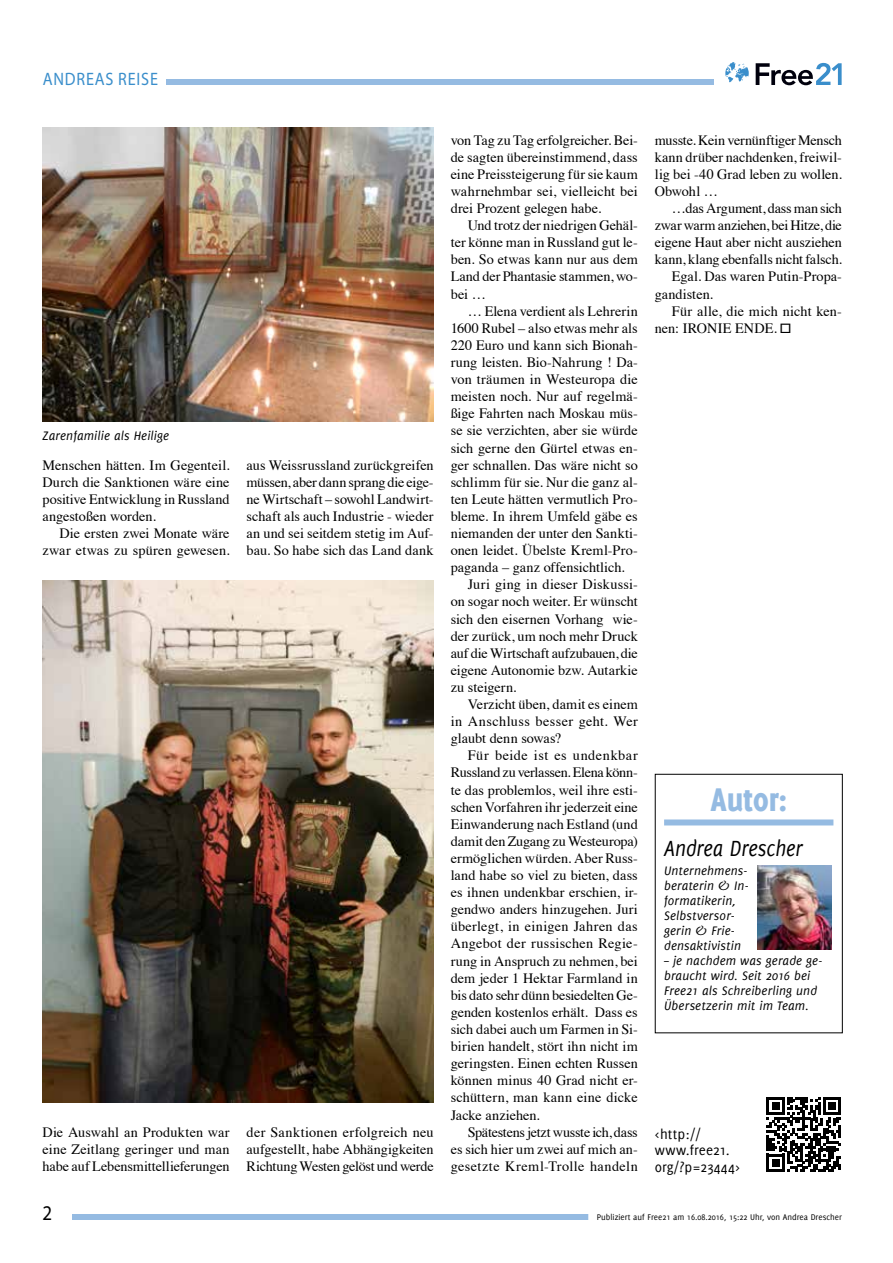
<style>
.page{position:relative;width:893px;height:1263px;background:#fff}
.page>*{position:absolute;margin:0;border:0;box-sizing:border-box;transform-origin:0 0}
.t1{font:800 36px "Delicious";color:#95bbe2;scale:.89 1}
.t2{font:italic 24px "Delicious";letter-spacing:-.005em;color:#000;scale:.89 1}
.t3{font:21px "Myriad Pro";color:#000;scale:.9 1}
.t4{font:18px "Myriad Pro";letter-spacing:.05em;color:#3a8ecb;scale:.9 1}
.t5{font:15px/16.5px "Delicious";letter-spacing:.005em;color:#000}
.t6{font:14.25px/17.1px "Times";color:#000;text-align:justify}
.t7{font:14.25px "Times";letter-spacing:.02em;color:#000}
.t8{font:14.25px "Times";letter-spacing:.03em;color:#000}
.t9{font:14.25px "Times";letter-spacing:-.025em;color:#000}
.t10{font:14.25px "Times";letter-spacing:-.02em;color:#000}
.t11{font:14.25px "Times";letter-spacing:.035em;color:#000}
.t12{font:italic 13.5px/15px "Delicious";letter-spacing:.01em;color:#000}
.t13{font:9px "Delicious";color:#000}
</style>
<div class="page">
<div style="left:72px;top:1214px;width:766px;height:6px;background:#95bbe2"></div>
<div style="left:43px;top:79px;width:671px;height:6px;background:#95bbe2"></div>
<div style="left:588px;top:1212px;width:262px;height:12px;background:#fff"></div>
<div style="left:34px;top:75px;width:132px;height:15px;background:#fff"></div>
<svg style="left:756px;top:63px;width:86px;height:22px"></svg>
<svg style="left:725px;top:62px;width:24px;height:20px"></svg>
<div style="left:664px;top:819px;width:169px;height:6px;background:#95bbe2"></div>
<div style="left:655px;top:774px;width:188px;height:259px;border:1px solid #000"></div>
<img style="left:757px;top:866px;width:75px;height:84px">
<svg style="left:767px;top:1097px;width:74px;height:75px"></svg>
<img style="left:43px;top:128px;width:391px;height:293px">
<img style="left:43px;top:581px;width:391px;height:521px">
<p class="t4" style="left:43px;top:68px;width:130px">ANDREAS REISE</p>
<p class="t12" style="left:43px;top:428px;width:128px">Zarenfamilie als Heilige</p>
<p class="t6" style="left:43px;top:455px;width:189px">Menschen hätten. Im Gegenteil.<br>Durch die Sanktionen wäre eine positive Entwicklung in Russland angestoßen worden.</p>
<p class="t6" style="left:43px;top:523px;width:189px;text-align:right">Die ersten zwei Monate wäre zwar etwas zu spüren gewesen.</p>
<p class="t6" style="left:43px;top:1122px;width:189px">Die Auswahl an Produkten war eine Zeitlang geringer und man habe auf Lebensmittellieferungen</p>
<p class="t6" style="left:247px;top:455px;width:189px">aus Weissrussland zurückgreifen müssen, aber dann sprang die eige&shy;ne Wirtschaft – sowohl Landwirt&shy;schaft als auch Industrie - wieder an und sei seitdem stetig im Auf&shy;bau. So habe sich das Land dank</p>
<p class="t6" style="left:247px;top:1122px;width:189px">der Sanktionen erfolgreich neu aufgestellt, habe Abhängigkeiten Richtung Westen gelöst und werde</p>
<p class="t6" style="left:451px;top:130px;width:189px">von Tag zu Tag erfolgreicher. Bei&shy;de sagten übereinstimmend, dass eine Preissteigerung für sie kaum wahrnehmbar sei, vielleicht bei drei Prozent gelegen habe.</p>
<p class="t6" style="left:451px;top:216px;width:189px;text-indent:17px">Und trotz der niedrigen Gehäl&shy;ter könne man in Russland gut le&shy;ben. So etwas kann nur aus dem Land der Phantasie stammen, wo&shy;bei …</p>
<p class="t6" style="left:468px;top:301px;width:172px">… Elena verdient als Lehrerin</p>
<p class="t6" style="left:451px;top:318px;width:189px">1600 Rubel – also etwas mehr als</p>
<p class="t6" style="left:451px;top:335px;width:189px">220 Euro und kann sich Bionah-</p>
<p class="t6" style="left:451px;top:352px;width:189px">rung leisten. Bio-Nahrung ! Da-</p>
<p class="t6" style="left:451px;top:370px;width:189px">von träumen in Westeuropa die</p>
<p class="t6" style="left:451px;top:387px;width:189px">meisten noch. Nur auf regelmä-</p>
<p class="t6" style="left:451px;top:404px;width:189px">ßige Fahrten nach Moskau müs-</p>
<p class="t6" style="left:451px;top:421px;width:189px">se sie verzichten, aber sie würde</p>
<p class="t6" style="left:451px;top:438px;width:189px">sich gerne den Gürtel etwas en-</p>
<p class="t6" style="left:451px;top:455px;width:189px">ger schnallen. Das wäre nicht so</p>
<p class="t6" style="left:451px;top:472px;width:189px">schlimm für sie. Nur die ganz al-</p>
<p class="t6" style="left:451px;top:489px;width:189px">ten Leute hätten vermutlich Pro-</p>
<p class="t6" style="left:451px;top:506px;width:189px">bleme. In ihrem Umfeld gäbe es</p>
<p class="t6" style="left:451px;top:523px;width:189px">niemanden der unter den Sankti-</p>
<p class="t6" style="left:451px;top:541px;width:189px">onen leidet. Übelste Kreml-Pro-</p>
<p class="t6" style="left:451px;top:558px;width:176px">paganda – ganz offensichtlich.</p>
<p class="t6" style="left:468px;top:575px;width:172px">Juri ging in dieser Diskussi-</p>
<p class="t6" style="left:451px;top:592px;width:189px">on sogar noch weiter. Er wünscht</p>
<p class="t6" style="left:451px;top:609px;width:189px">sich den eisernen Vorhang wie-</p>
<p class="t6" style="left:451px;top:626px;width:189px">der zurück, um noch mehr Druck</p>
<p class="t6" style="left:451px;top:643px;width:189px">auf die Wirtschaft aufzubauen, die</p>
<p class="t6" style="left:451px;top:660px;width:189px">eigene Autonomie bzw. Autarkie</p>
<p class="t6" style="left:451px;top:677px;width:67px">zu steigern.</p>
<p class="t6" style="left:468px;top:694px;width:172px">Verzicht üben, damit es einem</p>
<p class="t8" style="left:451px;top:708px;width:189px">in Anschluss besser geht. Wer</p>
<p class="t6" style="left:451px;top:729px;width:112px">glaubt denn sowas?</p>
<p class="t11" style="left:468px;top:742px;width:172px">Für beide ist es undenkbar</p>
<p class="t9" style="left:451px;top:759px;width:189px">Russland zu verlassen. Elena könn-</p>
<p class="t6" style="left:451px;top:780px;width:189px">te das problemlos, weil ihre esti-</p>
<p class="t6" style="left:451px;top:797px;width:189px">schen Vorfahren ihr jederzeit eine</p>
<p class="t6" style="left:451px;top:814px;width:189px">Einwanderung nach Estland (und</p>
<p class="t6" style="left:451px;top:831px;width:189px">damit den Zugang zu Westeuropa)</p>
<p class="t6" style="left:451px;top:848px;width:189px">ermöglichen würden. Aber Russ-</p>
<p class="t6" style="left:451px;top:865px;width:189px">land habe so viel zu bieten, dass</p>
<p class="t6" style="left:451px;top:883px;width:189px">es ihnen undenkbar erschien, ir-</p>
<p class="t6" style="left:451px;top:900px;width:189px">gendwo anders hinzugehen. Juri</p>
<p class="t7" style="left:451px;top:913px;width:189px">überlegt, in einigen Jahren das</p>
<p class="t7" style="left:451px;top:930px;width:189px">Angebot der russischen Regie-</p>
<p class="t6" style="left:451px;top:951px;width:189px">rung in Anspruch zu nehmen, bei</p>
<p class="t6" style="left:451px;top:968px;width:189px">dem jeder 1 Hektar Farmland in</p>
<p class="t6" style="left:451px;top:985px;width:189px">bis dato sehr dünn besiedelten Ge-</p>
<p class="t6" style="left:451px;top:1002px;width:189px">genden kostenlos erhält. Dass es</p>
<p class="t6" style="left:451px;top:1019px;width:189px">sich dabei auch um Farmen in Si-</p>
<p class="t6" style="left:451px;top:1036px;width:189px">birien handelt, stört ihn nicht im</p>
<p class="t6" style="left:451px;top:1054px;width:189px">geringsten. Einen echten Russen</p>
<p class="t6" style="left:451px;top:1071px;width:189px">können minus 40 Grad nicht er-</p>
<p class="t6" style="left:451px;top:1088px;width:189px">schüttern, man kann eine dicke</p>
<p class="t6" style="left:451px;top:1105px;width:91px">Jacke anziehen.</p>
<p class="t10" style="left:468px;top:1118px;width:172px">Spätestens jetzt wusste ich, dass</p>
<p class="t6" style="left:451px;top:1139px;width:189px">es sich hier um zwei auf mich an-</p>
<p class="t8" style="left:451px;top:1153px;width:189px">gesetzte Kreml-Trolle handeln</p>
<p class="t6" style="left:655px;top:130px;width:189px">musste. Kein vernünftiger Mensch kann drüber nachdenken, freiwil&shy;lig bei -40 Grad leben zu wollen.<br>Obwohl …</p>
<p class="t6" style="left:672px;top:199px;width:172px">…das Argument, dass man sich</p>
<p class="t6" style="left:655px;top:216px;width:189px">zwar warm anziehen, bei Hitze, die</p>
<p class="t6" style="left:655px;top:233px;width:189px">eigene Haut aber nicht ausziehen</p>
<p class="t6" style="left:655px;top:250px;width:189px">kann, klang ebenfalls nicht falsch.</p>
<p class="t6" style="left:672px;top:267px;width:172px">Egal. Das waren Putin-Propa-</p>
<p class="t6" style="left:655px;top:284px;width:60px">gandisten.</p>
<p class="t6" style="left:672px;top:301px;width:172px">Für alle, die mich nicht ken-</p>
<p class="t6" style="left:655px;top:318px;width:138px">nen: IRONIE ENDE. ☺</p>
<h1 class="t1" style="left:710px;top:778px;width:88px">Autor:</h1>
<h2 class="t2" style="left:664px;top:835px;width:158px">Andrea Drescher</h2>
<p class="t12" style="left:664px;top:863px;width:86px">Unternehmens&shy;beraterin &amp; In&shy;formatikerin,<br>Selbstversor&shy;gerin &amp; Frie&shy;densaktivistin</p>
<p class="t12" style="left:664px;top:953px;width:160px">– je nachdem was gerade ge&shy;braucht wird. Seit 2016 bei<br>Free21 als Schreiberling und<br>Übersetzerin mit im Team.</p>
<p class="t5" style="left:655px;top:1125px;width:87px">&lt;http:// www.free21. org/?p=23444&gt;</p>
<h3 class="t3" style="left:43px;top:1200px;width:12px">2</h3>
<p class="t13" style="left:597px;top:1212px;width:247px">Publiziert auf Free21 am 16.08.2016, 15:22 Uhr, von Andrea Drescher</p>
</div>
